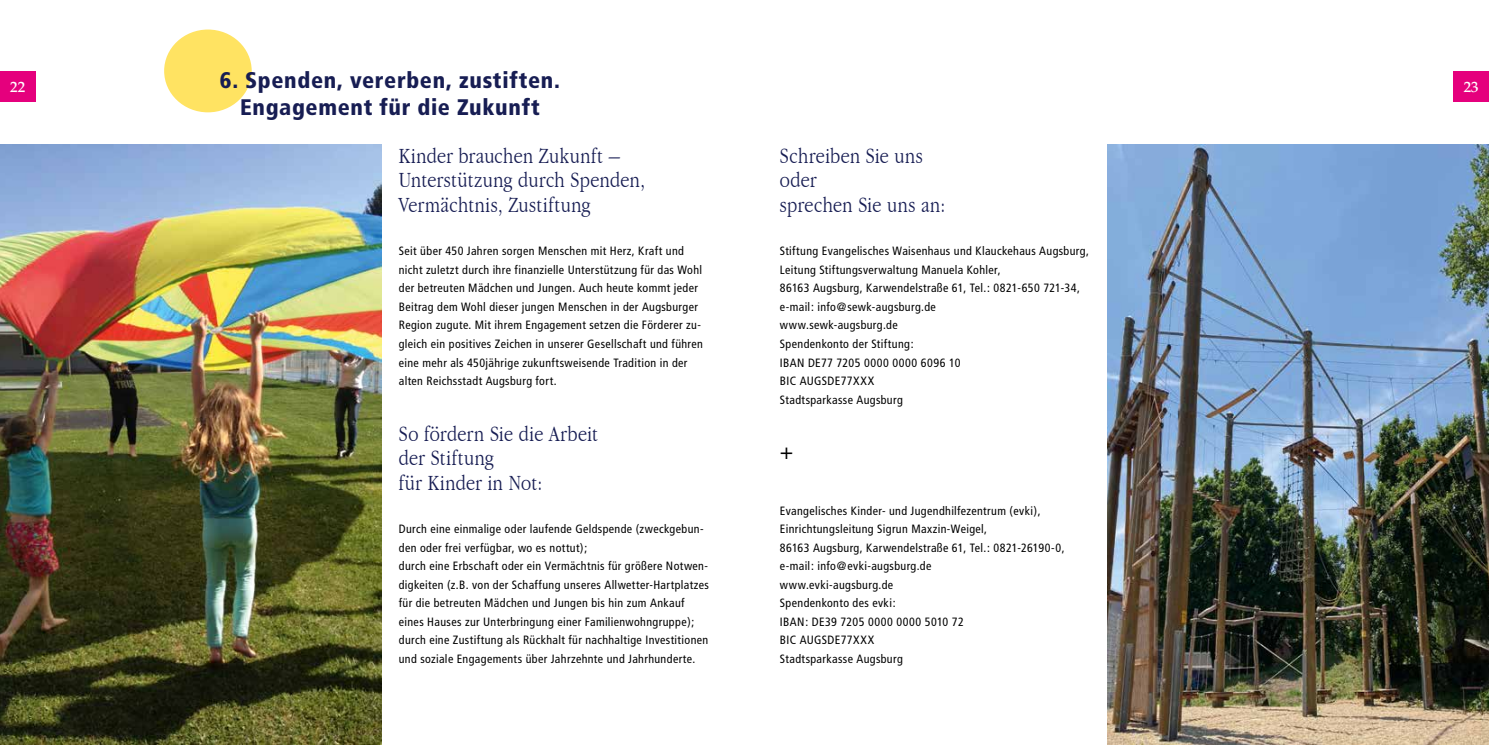
<style>
.page{position:relative;width:1489px;height:745px;background:#fff}
.page>*{position:absolute;margin:0;border:0;box-sizing:border-box;transform-origin:0 0}
.t1{font:300 condensed 22.5px/24.4px "Garamond";letter-spacing:.02em;color:#171d53}
.t2{font:900 condensed 22.5px/27px "Frutiger";letter-spacing:.03em;color:#171d53;text-align:center}
.t3{font:condensed 22.5px "Frutiger";color:#000}
.t4{font:500 15px "Palatino";color:#fff}
.t5{font:condensed 12px/18.5px "Frutiger";letter-spacing:.03em;color:#000}
</style>
<div class="page">
<div style="left:0;top:71px;width:35px;height:31px;background:#e5007d"></div>
<div style="left:1453px;top:71px;width:35px;height:31px;background:#e5007d"></div>
<div style="left:164px;top:30px;width:88px;height:82px;background:#ffe362;border-radius:50%"></div>
<img style="left:1107px;top:144px;width:381px;height:600px">
<img style="left:0;top:144px;width:381px;height:600px">
<h1 class="t2" style="left:220px;top:66px;width:341px">6. Spenden, vererben, zustiften.<br>Engagement für die Zukunft</h1>
<p class="t4" style="left:10px;top:78px;width:16px">22</p>
<p class="t4" style="left:1463px;top:78px;width:16px">23</p>
<h1 class="t1" style="left:399px;top:143px;width:247px">Kinder brauchen Zukunft –<br>Unterstützung durch Spenden,<br>Vermächtnis, Zustiftung</h1>
<p class="t5" style="left:399px;top:242px;width:306px">Seit über 450 Jahren sorgen Menschen mit Herz, Kraft und nicht zuletzt durch ihre finanzielle Unterstützung für das Wohl der betreuten Mädchen und Jungen. Auch heute kommt jeder Beitrag dem Wohl dieser jungen Menschen in der Augsburger Region zugute. Mit ihrem Engagement setzen die Förderer zu&shy;gleich ein positives Zeichen in unserer Gesellschaft und führen eine mehr als 450jährige zukunftsweisende Tradition in der alten Reichsstadt Augsburg fort.</p>
<h1 class="t1" style="left:399px;top:421px;width:200px">So fördern Sie die Arbeit der Stiftung<br>für Kinder in Not:</h1>
<p class="t5" style="left:399px;top:519px;width:312px">Durch eine einmalige oder laufende Geldspende (zweckgebun&shy;den oder frei verfügbar, wo es nottut);<br>durch eine Erbschaft oder ein Vermächtnis für größere Notwen&shy;digkeiten (z.B. von der Schaffung unseres Allwetter-Hartplatzes für die betreuten Mädchen und Jungen bis hin zum Ankauf eines Hauses zur Unterbringung einer Familienwohngruppe); durch eine Zustiftung als Rückhalt für nachhaltige Investitionen und soziale Engagements über Jahrzehnte und Jahrhunderte.</p>
<h1 class="t1" style="left:780px;top:143px;width:167px">Schreiben Sie uns oder<br>sprechen Sie uns an:</h1>
<p class="t5" style="left:780px;top:242px;width:310px">Stiftung Evangelisches Waisenhaus und Klauckehaus Augsburg, Leitung Stiftungsverwaltung Manuela Kohler,<br>86163 Augsburg, Karwendelstraße 61, Tel.: 0821-650 721-34, e-mail: info@sewk-augsburg.de<br>www.sewk-augsburg.de<br>Spendenkonto der Stiftung:<br>IBAN DE77 7205 0000 0000 6096 10<br>BIC AUGSDE77XXX<br>Stadtsparkasse Augsburg</p>
<h1 class="t3" style="left:780px;top:438px;width:15px">+</h1>
<p class="t5" style="left:780px;top:501px;width:286px">Evangelisches Kinder- und Jugendhilfezentrum (evki), Einrichtungsleitung Sigrun Maxzin-Weigel,<br>86163 Augsburg, Karwendelstraße 61, Tel.: 0821-26190-0, e-mail: info@evki-augsburg.de<br>www.evki-augsburg.de<br>Spendenkonto des evki:<br>IBAN: DE39 7205 0000 0000 5010 72<br>BIC AUGSDE77XXX<br>Stadtsparkasse Augsburg</p>
</div>
